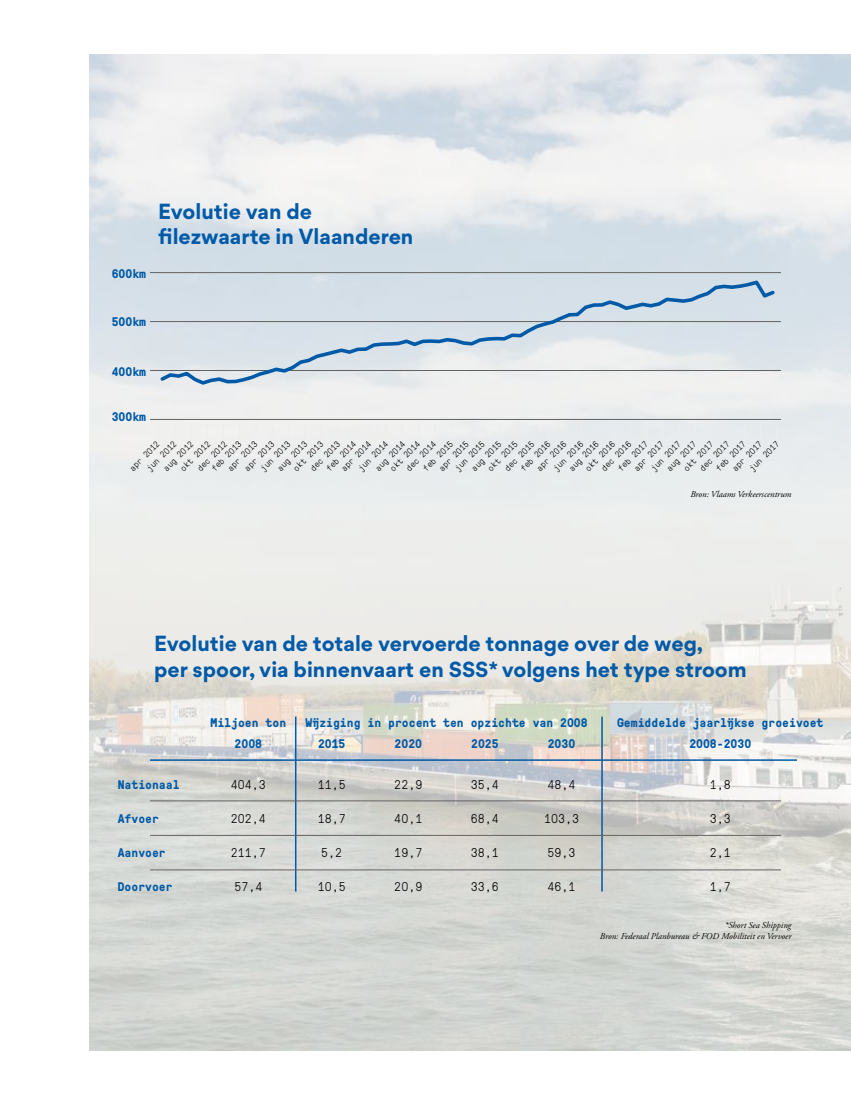
<style>
.page{position:relative;width:851px;height:1106px;background:#fff}
.page>*{position:absolute;margin:0;border:0;box-sizing:border-box;transform-origin:0 0}
.t1{font:700 19.5px/25.5px "Gordita";color:#005aa7}
.t2{font:300 12.75px "GT Pressura Mono";color:#000}
.t3{font:700 12.45px "GT Pressura Mono";color:#005aa7}
.t4{font:italic 9px/10.8px "Adobe Garamond Pro";color:#000;text-align:right}
.t5{font:300 8.7px/12px "GT Pressura Mono";color:#000}
</style>
<div class="page">
<img style="left:89px;top:54px;width:761px;height:996px">
<hr style="left:150px;top:370px;width:630px;height:1px;background:#646363">
<hr style="left:150px;top:419px;width:630px;height:1px;background:#646363">
<hr style="left:150px;top:272px;width:630px;height:1px;background:#646363">
<hr style="left:150px;top:321px;width:630px;height:1px;background:#646363">
<svg style="left:158px;top:424px;width:1px;height:15px"></svg>
<svg style="left:174px;top:424px;width:1px;height:15px"></svg>
<svg style="left:190px;top:424px;width:1px;height:15px"></svg>
<svg style="left:207px;top:424px;width:1px;height:15px"></svg>
<svg style="left:223px;top:424px;width:1px;height:15px"></svg>
<svg style="left:239px;top:424px;width:1px;height:15px"></svg>
<svg style="left:255px;top:424px;width:1px;height:15px"></svg>
<svg style="left:272px;top:424px;width:1px;height:15px"></svg>
<svg style="left:288px;top:424px;width:1px;height:15px"></svg>
<svg style="left:304px;top:424px;width:1px;height:15px"></svg>
<svg style="left:321px;top:424px;width:1px;height:15px"></svg>
<svg style="left:337px;top:424px;width:1px;height:15px"></svg>
<svg style="left:353px;top:424px;width:1px;height:15px"></svg>
<svg style="left:369px;top:424px;width:1px;height:15px"></svg>
<svg style="left:386px;top:424px;width:1px;height:15px"></svg>
<svg style="left:402px;top:424px;width:1px;height:15px"></svg>
<svg style="left:418px;top:424px;width:1px;height:15px"></svg>
<svg style="left:434px;top:424px;width:1px;height:15px"></svg>
<svg style="left:451px;top:424px;width:1px;height:15px"></svg>
<svg style="left:467px;top:424px;width:1px;height:15px"></svg>
<svg style="left:483px;top:424px;width:1px;height:15px"></svg>
<svg style="left:499px;top:424px;width:1px;height:15px"></svg>
<svg style="left:516px;top:424px;width:1px;height:15px"></svg>
<svg style="left:532px;top:424px;width:1px;height:15px"></svg>
<svg style="left:548px;top:424px;width:1px;height:15px"></svg>
<svg style="left:565px;top:424px;width:1px;height:15px"></svg>
<svg style="left:581px;top:424px;width:1px;height:15px"></svg>
<svg style="left:597px;top:424px;width:1px;height:15px"></svg>
<svg style="left:613px;top:424px;width:1px;height:15px"></svg>
<svg style="left:630px;top:424px;width:1px;height:15px"></svg>
<svg style="left:646px;top:424px;width:1px;height:15px"></svg>
<svg style="left:662px;top:424px;width:1px;height:15px"></svg>
<svg style="left:678px;top:424px;width:1px;height:15px"></svg>
<svg style="left:695px;top:424px;width:1px;height:15px"></svg>
<svg style="left:711px;top:424px;width:1px;height:15px"></svg>
<svg style="left:727px;top:424px;width:1px;height:15px"></svg>
<svg style="left:744px;top:424px;width:1px;height:15px"></svg>
<svg style="left:760px;top:424px;width:1px;height:15px"></svg>
<svg style="left:776px;top:424px;width:1px;height:15px"></svg>
<svg style="left:158px;top:278px;width:618px;height:109px;background:#d2dde5"></svg>
<hr style="left:295px;top:716px;width:1px;height:175px;background:#005aa7">
<hr style="left:601px;top:716px;width:1px;height:175px;background:#005aa7">
<hr style="left:150px;top:759px;width:646px;height:2px;background:#005aa7">
<hr style="left:150px;top:800px;width:630px;height:1px;background:#646363">
<hr style="left:150px;top:835px;width:630px;height:1px;background:#646363">
<hr style="left:150px;top:869px;width:630px;height:1px;background:#646363">
<h3 class="t3" style="left:112px;top:264px;width:36px">600km</h3>
<h1 class="t1" style="left:158px;top:198px;width:256px">Evolutie van de filezwaarte in Vlaanderen</h1>
<h3 class="t3" style="left:112px;top:312px;width:36px">500km</h3>
<h3 class="t3" style="left:112px;top:362px;width:36px">400km</h3>
<h3 class="t3" style="left:112px;top:408px;width:36px">300km</h3>
<p class="t5" style="left:126px;top:465px;width:40px;rotate:-45deg">apr 2012</p>
<p class="t5" style="left:323px;top:465px;width:40px;rotate:-45deg">feb 2014</p>
<p class="t5" style="left:338px;top:465px;width:40px;rotate:-45deg">apr 2014</p>
<p class="t5" style="left:363px;top:456px;width:40px;text-indent:-12px;rotate:-45deg">jun 2014 aug 2014</p>
<p class="t5" style="left:387px;top:465px;width:40px;rotate:-45deg">okt 2014</p>
<p class="t5" style="left:403px;top:465px;width:40px;rotate:-45deg">dec 2014</p>
<p class="t5" style="left:517px;top:465px;width:40px;rotate:-45deg">feb 2016</p>
<p class="t5" style="left:533px;top:465px;width:40px;rotate:-45deg">apr 2016</p>
<p class="t5" style="left:550px;top:465px;width:40px;rotate:-45deg">jun 2016</p>
<p class="t5" style="left:565px;top:465px;width:40px;rotate:-45deg">aug 2016</p>
<p class="t5" style="left:582px;top:465px;width:40px;rotate:-45deg">okt 2016</p>
<p class="t5" style="left:598px;top:465px;width:40px;rotate:-45deg">dec 2016</p>
<p class="t5" style="left:208px;top:465px;width:40px;rotate:-45deg">feb 2013</p>
<p class="t5" style="left:224px;top:465px;width:40px;rotate:-45deg">apr 2013</p>
<p class="t5" style="left:241px;top:465px;width:40px;rotate:-45deg">apr 2013</p>
<p class="t5" style="left:257px;top:465px;width:40px;rotate:-45deg">jun 2013</p>
<p class="t5" style="left:274px;top:465px;width:40px;rotate:-45deg">aug 2013</p>
<p class="t5" style="left:290px;top:465px;width:40px;rotate:-45deg">okt 2013</p>
<p class="t5" style="left:307px;top:465px;width:40px;rotate:-45deg">dec 2013</p>
<p class="t5" style="left:143px;top:465px;width:40px;rotate:-45deg">jun 2012</p>
<p class="t5" style="left:160px;top:465px;width:40px;rotate:-45deg">aug 2012</p>
<p class="t5" style="left:177px;top:465px;width:40px;rotate:-45deg">okt 2012</p>
<p class="t5" style="left:194px;top:465px;width:40px;rotate:-45deg">dec 2012</p>
<p class="t5" style="left:420px;top:465px;width:40px;rotate:-45deg">feb 2015</p>
<p class="t5" style="left:435px;top:465px;width:40px;rotate:-45deg">apr 2015</p>
<p class="t5" style="left:451px;top:465px;width:40px;rotate:-45deg">jun 2015</p>
<p class="t5" style="left:468px;top:465px;width:40px;rotate:-45deg">aug 2015</p>
<p class="t5" style="left:484px;top:465px;width:40px;rotate:-45deg">okt 2015</p>
<p class="t5" style="left:501px;top:465px;width:40px;rotate:-45deg">dec 2015</p>
<p class="t5" style="left:614px;top:465px;width:40px;rotate:-45deg">feb 2017</p>
<p class="t5" style="left:630px;top:465px;width:40px;rotate:-45deg">apr 2017</p>
<p class="t5" style="left:647px;top:465px;width:40px;rotate:-45deg">jun 2017</p>
<p class="t5" style="left:663px;top:465px;width:40px;rotate:-45deg">aug 2017</p>
<p class="t5" style="left:680px;top:465px;width:40px;rotate:-45deg">okt 2017</p>
<p class="t5" style="left:696px;top:465px;width:40px;rotate:-45deg">dec 2017</p>
<p class="t5" style="left:712px;top:465px;width:40px;rotate:-45deg">feb 2017</p>
<p class="t5" style="left:728px;top:465px;width:40px;rotate:-45deg">apr 2017</p>
<p class="t5" style="left:746px;top:465px;width:40px;rotate:-45deg">jun 2017</p>
<p class="t4" style="left:690px;top:489px;width:102px">Bron: Vlaams Verkeerscentrum</p>
<h1 class="t1" style="left:154px;top:630px;width:594px">Evolutie van de totale vervoerde tonnage over de weg,<br>per spoor, via binnenvaart en SSS* volgens het type stroom</h1>
<h3 class="t3" style="left:210px;top:713px;width:77px">Miljoen ton</h3>
<h3 class="t3" style="left:305px;top:713px;width:283px">Wijziging in procent ten opzichte van 2008</h3>
<h3 class="t3" style="left:617px;top:713px;width:208px">Gemiddelde jaarlijkse groeivoet</h3>
<h3 class="t3" style="left:234px;top:735px;width:29px">2008</h3>
<h3 class="t3" style="left:318px;top:735px;width:29px">2015</h3>
<h3 class="t3" style="left:394px;top:735px;width:29px">2020</h3>
<h3 class="t3" style="left:471px;top:735px;width:29px">2025</h3>
<h3 class="t3" style="left:547px;top:735px;width:29px">2030</h3>
<h3 class="t3" style="left:689px;top:735px;width:63px">2008-2030</h3>
<h3 class="t3" style="left:118px;top:775px;width:63px">Nationaal</h3>
<h2 class="t2" style="left:231px;top:775px;width:37px">404,3</h2>
<h2 class="t2" style="left:318px;top:775px;width:30px">11,5</h2>
<h2 class="t2" style="left:394px;top:775px;width:30px">22,9</h2>
<h2 class="t2" style="left:471px;top:775px;width:30px">35,4</h2>
<h2 class="t2" style="left:547px;top:775px;width:30px">48,4</h2>
<h2 class="t2" style="left:709px;top:775px;width:23px">1,8</h2>
<h3 class="t3" style="left:118px;top:809px;width:43px">Afvoer</h3>
<h2 class="t2" style="left:231px;top:809px;width:37px">202,4</h2>
<h2 class="t2" style="left:318px;top:809px;width:30px">18,7</h2>
<h2 class="t2" style="left:394px;top:809px;width:30px">40,1</h2>
<h2 class="t2" style="left:471px;top:809px;width:30px">68,4</h2>
<h2 class="t2" style="left:544px;top:809px;width:37px">103,3</h2>
<h2 class="t2" style="left:709px;top:809px;width:23px">3,3</h2>
<h3 class="t3" style="left:118px;top:843px;width:50px">Aanvoer</h3>
<h2 class="t2" style="left:231px;top:843px;width:37px">211,7</h2>
<h2 class="t2" style="left:321px;top:843px;width:23px">5,2</h2>
<h2 class="t2" style="left:394px;top:843px;width:30px">19,7</h2>
<h2 class="t2" style="left:471px;top:843px;width:30px">38,1</h2>
<h2 class="t2" style="left:547px;top:843px;width:30px">59,3</h2>
<h2 class="t2" style="left:709px;top:843px;width:23px">2,1</h2>
<h3 class="t3" style="left:118px;top:877px;width:57px">Doorvoer</h3>
<h2 class="t2" style="left:234px;top:877px;width:30px">57,4</h2>
<h2 class="t2" style="left:318px;top:877px;width:30px">10,5</h2>
<h2 class="t2" style="left:394px;top:877px;width:30px">20,9</h2>
<h2 class="t2" style="left:471px;top:877px;width:30px">33,6</h2>
<h2 class="t2" style="left:547px;top:877px;width:30px">46,1</h2>
<h2 class="t2" style="left:709px;top:877px;width:23px">1,7</h2>
<p class="t4" style="left:599px;top:919px;width:193px">*Short Sea Shipping<br>Bron: Federaal Planbureau &amp; FOD Mobiliteit en Vervoer</p>
</div>
